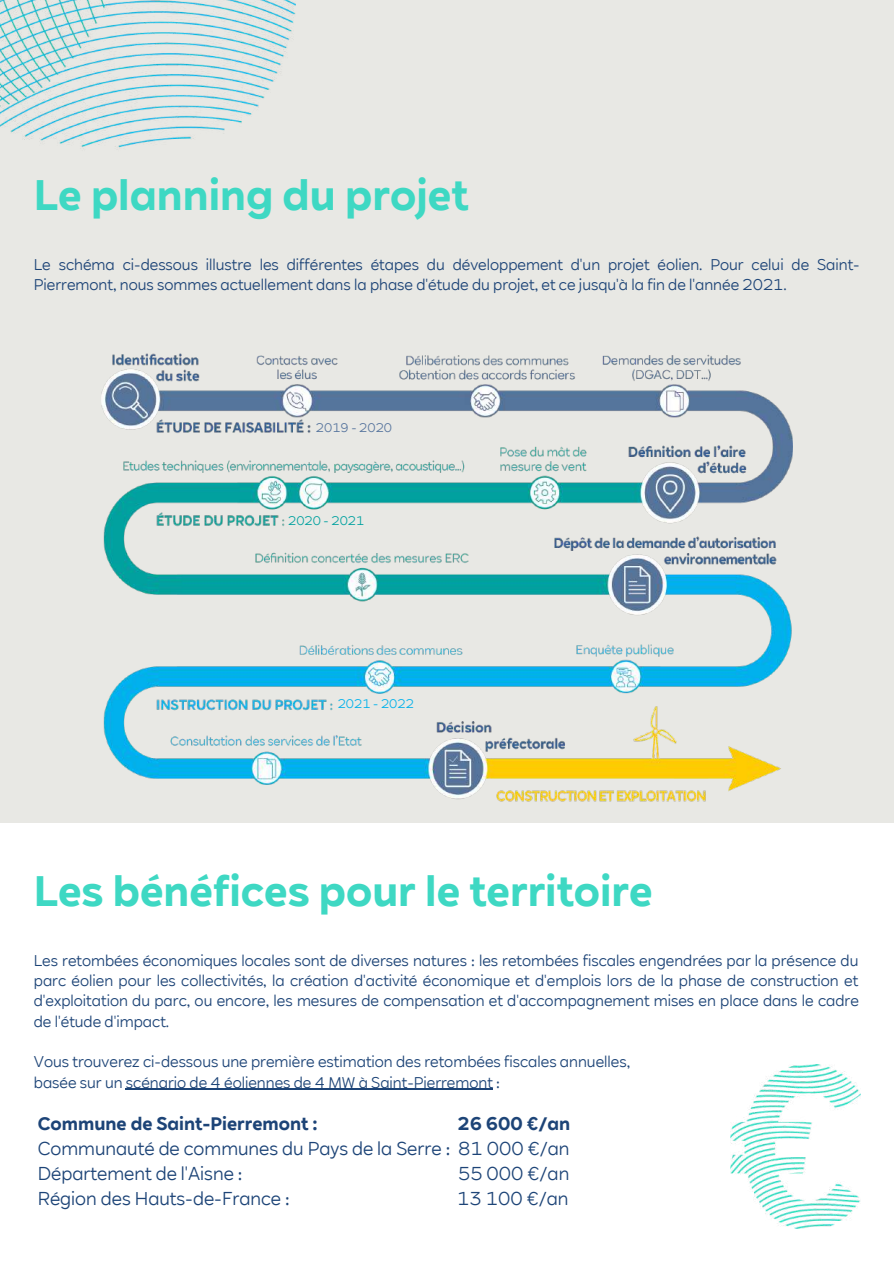
<style>
.page{position:relative;width:894px;height:1264px;background:#fff}
.page>*{position:absolute;margin:0;border:0;box-sizing:border-box;transform-origin:0 0}
.t1{font:700 42px "RWE Sans";color:#3ed8c3}
.t2{font:18px/24.8px "RWE Sans";color:#1d4477}
.t3{font:700 18px "RWE Sans";color:#1d4477}
.t4{font:15px/20.2px "RWE Sans";color:#1d4477}
.t5{font:12px "RWE Sans";color:#56749d}
.t6{font:12px "RWE Sans";color:#00a19f}
.t7{font:12px "RWE Sans";color:#00b1eb}
</style>
<div class="page">
<div style="left:0;top:0;width:893px;height:823px;background:#e8e8e4"></div>
<img style="left:0;top:0;width:295px;height:148px">
<img style="left:102px;top:353px;width:690px;height:449px">
<img style="left:730px;top:1064px;width:130px;height:164px">
<hr style="left:126px;top:1088px;width:367px;height:1px;background:#1d4477">
<h1 class="t1" style="left:34px;top:170px;width:436px">Le planning du projet</h1>
<p class="t4" style="left:34px;top:254px;width:827px">Le schéma ci-dessous illustre les différentes étapes du développement d'un projet éolien. Pour celui de Saint-<br>Pierremont, nous sommes actuellement dans la phase d'étude du projet, et ce jusqu'à la fin de l'année 2021.</p>
<p class="t5" style="left:316px;top:420px;width:78px">2019 - 2020</p>
<p class="t6" style="left:288px;top:513px;width:78px">2020 - 2021</p>
<p class="t7" style="left:337px;top:696px;width:78px">2021 - 2022</p>
<h1 class="t1" style="left:34px;top:865px;width:620px">Les bénéfices pour le territoire</h1>
<p class="t4" style="left:34px;top:950px;width:826px;text-align:justify">Les retombées économiques locales sont de diverses natures : les retombées fiscales engendrées par la présence du parc éolien pour les collectivités, la création d'activité économique et d'emplois lors de la phase de construction et d'exploitation du parc, ou encore, les mesures de compensation et d'accompagnement mises en place dans le cadre de l'étude d'impact.</p>
<p class="t4" style="left:34px;top:1051px;width:597px">Vous trouverez ci-dessous une première estimation des retombées fiscales annuelles, basée sur un scénario de 4 éoliennes de 4 MW à Saint-Pierremont :</p>
<p class="t3" style="left:38px;top:1112px;width:281px">Commune de Saint-Pierremont :</p>
<p class="t3" style="left:457px;top:1112px;width:114px">26 600 €/an</p>
<p class="t2" style="left:38px;top:1136px;width:533px">Communauté de communes du Pays de la Serre : 81 000 €/an<br>Département de l'Aisne :</p>
<p class="t2" style="left:458px;top:1161px;width:113px">55 000 €/an</p>
<p class="t2" style="left:38px;top:1185px;width:253px">Région des Hauts-de-France :</p>
<p class="t2" style="left:457px;top:1185px;width:113px">13 100 €/an</p>
</div>
